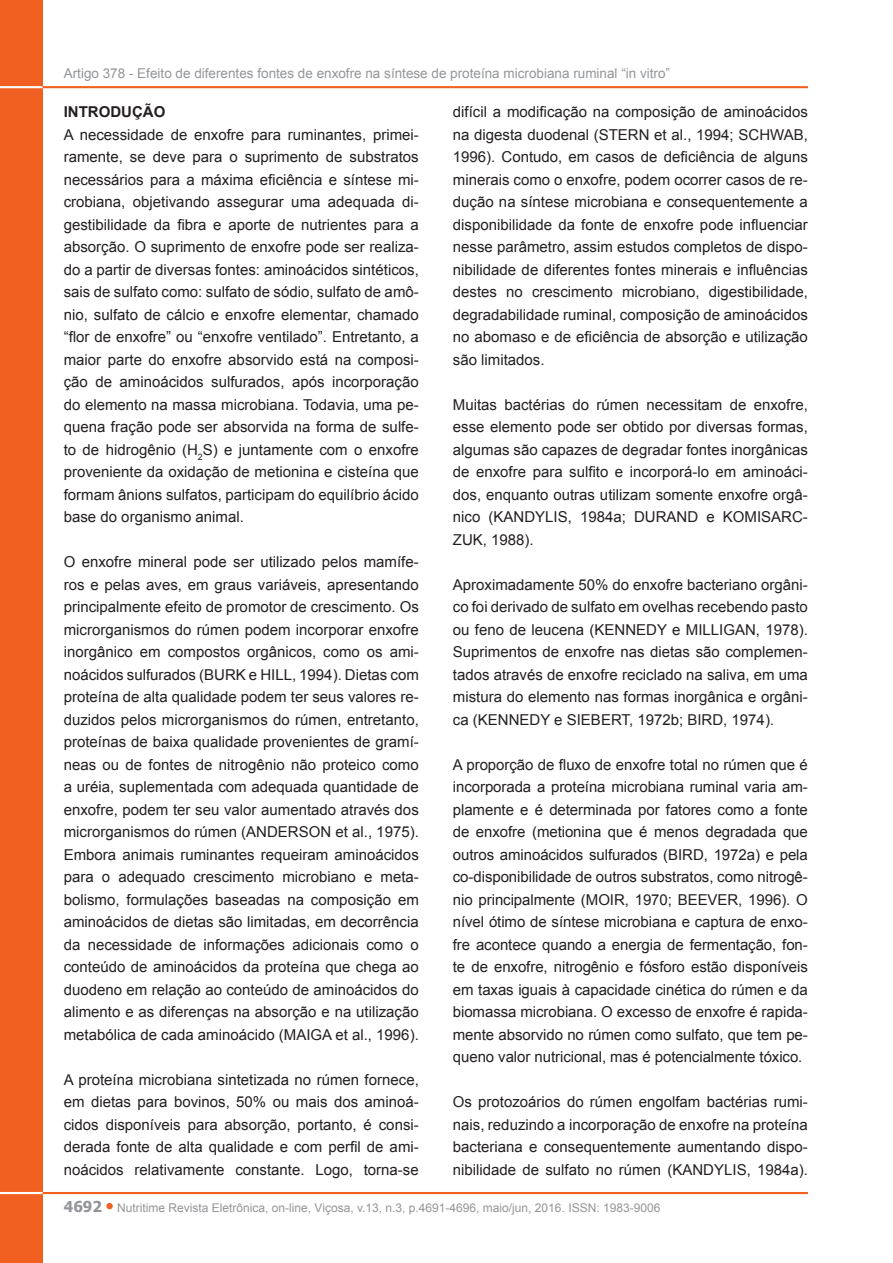
<style>
.page{position:relative;width:893px;height:1263px;background:#fff}
.page>*{position:absolute;margin:0;border:0;box-sizing:border-box;transform-origin:0 0}
.Corpo{font:15px/22.5px "Arial";color:#231f20;text-align:justify}
.Títulos{font:700 15px "Arial";color:#231f20}
.t1{font:13.5px "Arial";color:#939598}
.t2{font:12px "Arial";color:#939598}
.s1{font-family:"Tahoma";font-weight:700;font-size:15px}
</style>
<div class="page">
<div style="left:106px;top:1203px;width:7px;height:6px;background:#f26021;border-radius:50%"></div>
<div style="left:0;top:0;width:43px;height:1263px;background:#f26021"></div>
<hr style="left:0;top:1192px;width:56px;height:2px;background:#fff">
<hr style="left:43px;top:1192px;width:765px;height:2px;background:#f26021">
<hr style="left:0;top:86px;width:56px;height:2px;background:#fff">
<hr style="left:43px;top:86px;width:765px;height:2px;background:#f26021">
<p class="t1" style="left:64px;top:64px;width:608px">Artigo 378 - Efeito de diferentes fontes de enxofre na síntese de proteína microbiana ruminal “in vitro”</p>
<p class="Títulos" style="left:64px;top:102px;width:103px">INTRODUÇÃO</p>
<p class="Corpo" style="left:64px;top:123px;width:357px">A necessidade de enxofre para ruminantes, primei&shy;ramente, se deve para o suprimento de substratos necessários para a máxima eficiência e síntese mi&shy;crobiana, objetivando assegurar uma adequada di&shy;gestibilidade da fibra e aporte de nutrientes para a absorção. O suprimento de enxofre pode ser realiza&shy;do a partir de diversas fontes: aminoácidos sintéticos, sais de sulfato como: sulfato de sódio, sulfato de amô&shy;nio, sulfato de cálcio e enxofre elementar, chamado “flor de enxofre” ou “enxofre ventilado”. Entretanto, a maior parte do enxofre absorvido está na composi&shy;ção de aminoácidos sulfurados, após incorporação do elemento na massa microbiana. Todavia, uma pe&shy;quena fração pode ser absorvida na forma de sulfe&shy;to de hidrogênio (H<sub>2</sub>S) e juntamente com o enxofre proveniente da oxidação de metionina e cisteína que formam ânions sulfatos, participam do equilíbrio ácido base do organismo animal.</p>
<p class="Corpo" style="left:64px;top:551px;width:357px">O enxofre mineral pode ser utilizado pelos mamífe&shy;ros e pelas aves, em graus variáveis, apresentando principalmente efeito de promotor de crescimento. Os microrganismos do rúmen podem incorporar enxofre inorgânico em compostos orgânicos, como os ami&shy;noácidos sulfurados (BURK e HILL, 1994). Dietas com proteína de alta qualidade podem ter seus valores re&shy;duzidos pelos microrganismos do rúmen, entretanto, proteínas de baixa qualidade provenientes de gramí&shy;neas ou de fontes de nitrogênio não proteico como a uréia, suplementada com adequada quantidade de enxofre, podem ter seu valor aumentado através dos microrganismos do rúmen (ANDERSON et al., 1975).<br>Embora animais ruminantes requeiram aminoácidos para o adequado crescimento microbiano e meta&shy;bolismo, formulações baseadas na composição em aminoácidos de dietas são limitadas, em decorrência da necessidade de informações adicionais como o conteúdo de aminoácidos da proteína que chega ao duodeno em relação ao conteúdo de aminoácidos do alimento e as diferenças na absorção e na utilização metabólica de cada aminoácido (MAIGA et al., 1996).</p>
<p class="Corpo" style="left:64px;top:1068px;width:357px">A proteína microbiana sintetizada no rúmen fornece, em dietas para bovinos, 50% ou mais dos aminoá&shy;cidos disponíveis para absorção, portanto, é consi&shy;derada fonte de alta qualidade e com perfil de ami&shy;noácidos relativamente constante. Logo, torna-se</p>
<p class="Corpo" style="left:453px;top:101px;width:357px">difícil a modificação na composição de aminoácidos na digesta duodenal (STERN et al., 1994; SCHWAB, 1996). Contudo, em casos de deficiência de alguns minerais como o enxofre, podem ocorrer casos de re&shy;dução na síntese microbiana e consequentemente a disponibilidade da fonte de enxofre pode influenciar nesse parâmetro, assim estudos completos de dispo&shy;nibilidade de diferentes fontes minerais e influências destes no crescimento microbiano, digestibilidade, degradabilidade ruminal, composição de aminoácidos no abomaso e de eficiência de absorção e utilização são limitados.</p>
<p class="Corpo" style="left:453px;top:393px;width:357px">Muitas bactérias do rúmen necessitam de enxofre, esse elemento pode ser obtido por diversas formas, algumas são capazes de degradar fontes inorgânicas de enxofre para sulfito e incorporá-lo em aminoáci&shy;dos, enquanto outras utilizam somente enxofre orgâ&shy;nico (KANDYLIS, 1984a; DURAND e KOMISARC-ZUK, 1988).</p>
<p class="Corpo" style="left:453px;top:573px;width:357px">Aproximadamente 50% do enxofre bacteriano orgâni&shy;co foi derivado de sulfato em ovelhas recebendo pasto ou feno de leucena (KENNEDY e MILLIGAN, 1978).<br>Suprimentos de enxofre nas dietas são complemen&shy;tados através de enxofre reciclado na saliva, em uma mistura do elemento nas formas inorgânica e orgâni&shy;ca (KENNEDY e SIEBERT, 1972b; BIRD, 1974).</p>
<p class="Corpo" style="left:453px;top:753px;width:357px">A proporção de fluxo de enxofre total no rúmen que é incorporada a proteína microbiana ruminal varia am&shy;plamente e é determinada por fatores como a fonte de enxofre (metionina que é menos degradada que outros aminoácidos sulfurados (BIRD, 1972a) e pela co-disponibilidade de outros substratos, como nitrogê&shy;nio principalmente (MOIR, 1970; BEEVER, 1996). O nível ótimo de síntese microbiana e captura de enxo&shy;fre acontece quando a energia de fermentação, fon&shy;te de enxofre, nitrogênio e fósforo estão disponíveis em taxas iguais à capacidade cinética do rúmen e da biomassa microbiana. O excesso de enxofre é rapida&shy;mente absorvido no rúmen como sulfato, que tem pe&shy;queno valor nutricional, mas é potencialmente tóxico.</p>
<p class="Corpo" style="left:453px;top:1091px;width:357px">Os protozoários do rúmen engolfam bactérias rumi&shy;nais, reduzindo a incorporação de enxofre na proteína bacteriana e consequentemente aumentando dispo&shy;nibilidade de sulfato no rúmen (KANDYLIS, 1984a).</p>
<p class="t2" style="left:64px;top:1199px;width:598px"><span class="s1">4692</span> Nutritime Revista Eletrônica, on-line, Viçosa, v.13, n.3, p.4691-4696, maio/jun, 2016. ISSN: 1983-9006</p>
</div>
